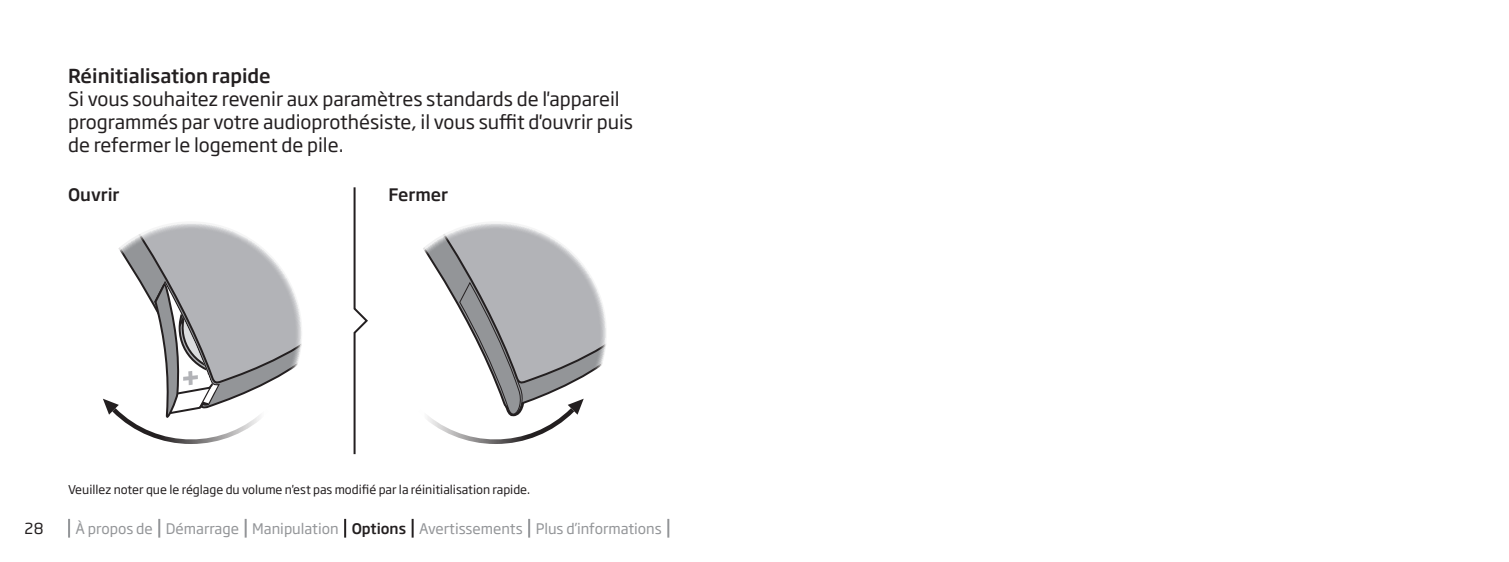
<style>
.page{position:relative;width:1509px;height:562px;background:#fff}
.page>*{position:absolute;margin:0;border:0;box-sizing:border-box;transform-origin:0 0}
.t1{font:19px/23px "Soho Gothic Pro";color:#231f20}
.t2{font:500 19px "Soho Gothic Pro";color:#231f20}
.t3{font:500 17px "Soho Gothic Pro";color:#231f20}
.t4{font:15px "Soho Gothic Pro";color:#231f20}
.t5{font:14.4px "Soho Gothic Pro";color:#939598}
.t6{font:12px "Soho Gothic Pro";color:#231f20}
.s1{font-weight:500;color:#231f20}
</style>
<div class="page">
<svg style="left:353px;top:187px;width:15px;height:268px"></svg>
<svg style="left:118px;top:223px;width:184px;height:159px;fill:#b2b3b7"></svg>
<svg style="left:103px;top:280px;width:167px;height:164px"></svg>
<svg style="left:423px;top:223px;width:183px;height:178px;fill:#b2b3b7"></svg>
<svg style="left:423px;top:280px;width:160px;height:164px"></svg>
<svg style="left:68px;top:518px;width:2px;height:19px"></svg>
<svg style="left:158px;top:518px;width:2px;height:19px"></svg>
<svg style="left:245px;top:518px;width:2px;height:19px"></svg>
<svg style="left:344px;top:518px;width:2px;height:19px"></svg>
<svg style="left:411px;top:518px;width:2px;height:19px"></svg>
<svg style="left:528px;top:518px;width:2px;height:19px"></svg>
<svg style="left:667px;top:518px;width:2px;height:19px"></svg>
<p class="t2" style="left:68px;top:61px;width:204px">Réinitialisation rapide</p>
<p class="t1" style="left:68px;top:86px;width:566px">Si vous souhaitez revenir aux paramètres standards de l'appareil programmés par votre audioprothésiste, il vous suffit d'ouvrir puis de refermer le logement de pile.</p>
<p class="t3" style="left:68px;top:181px;width:53px">Ouvrir</p>
<p class="t3" style="left:388px;top:181px;width:61px">Fermer</p>
<p class="t6" style="left:68px;top:480px;width:463px">Veuillez noter que le réglage du volume n'est pas modifié par la réinitialisation rapide.</p>
<p class="t4" style="left:25px;top:516px;width:20px">28</p>
<p class="t5" style="left:76px;top:516px;width:587px">À propos de Démarrage Manipulation <span class="s1">Options</span> Avertissements Plus d’informations</p>
</div>
